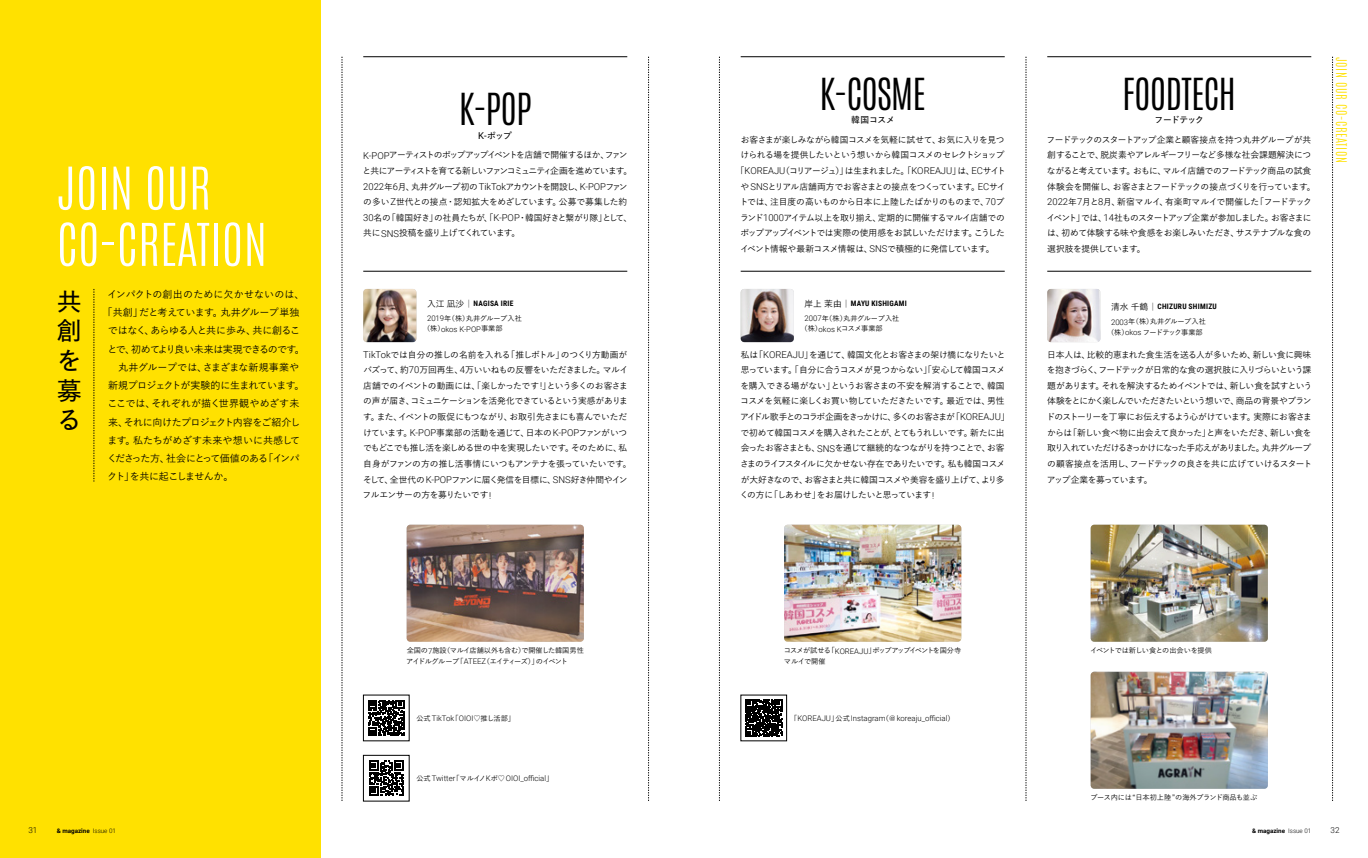
<style>
.page{position:relative;width:1368px;height:858px;background:#fff}
.page>*{position:absolute;margin:0;border:0;box-sizing:border-box;transform-origin:0 0}
.t1{font:100 50px/56.2px "Antonio";color:#fff}
.t2{font:200 37.5px "Antonio";letter-spacing:-.025em;color:#000}
.t3{font:600 25px/29.6px "Yu Go Pr 6 N";color:#000;text-align:justify}
.t4{font:100 12.5px "Antonio";letter-spacing:.05em;color:#ffe100}
.t5{font:500 10px "Yu Go Pr 6 N";letter-spacing:-.045em;color:#000}
.t6{font:500 10px "Yu Go Pr 6 N";letter-spacing:-.065em;color:#000}
.t7{font:500 10px "Yu Go Pr 6 N";letter-spacing:.01em;color:#000}
.t8{font:500 10px "Yu Go Pr 6 N";letter-spacing:-.07em;color:#000}
.t9{font:500 10px "Yu Go Pr 6 N";letter-spacing:-.11em;color:#000}
.t10{font:500 10px "Yu Go Pr 6 N";color:#000}
.t11{font:500 10px "Yu Go Pr 6 N";letter-spacing:.005em;color:#000}
.t12{font:500 8.75px/15.6px "Yu Go Pr 6 N";letter-spacing:-.06em;color:#000}
.t13{font:500 8.75px "Yu Go Pr 6 N";letter-spacing:-.04em;color:#000}
.t14{font:500 8.75px/19.1px "Yu Go Pr 6 N";letter-spacing:-.135em;color:#000;text-align:center}
.t15{font:500 8.75px "Yu Go Pr 6 N";letter-spacing:-.12em;color:#000}
.t16{font:500 8.75px "Yu Go Pr 6 N";letter-spacing:-.085em;color:#000}
.t17{font:600 8.75px "Yu Go Pr 6 N";letter-spacing:-.025em;color:#000}
.t18{font:300 8.12px "Roboto";color:#000}
.t19{font:300 7.75px "Roboto";color:#000}
.t20{font:700 7.5px "Roboto Condensed";letter-spacing:.035em;color:#000}
.t21{font:500 7.25px/10.6px "Yu Go Pr 6 N";letter-spacing:-.06em;color:#000}
.t22{font:500 7.25px/10.6px "Yu Go Pr 6 N";letter-spacing:-.035em;color:#000}
.t23{font:500 7.25px/10.6px "Yu Go Pr 6 N";letter-spacing:-.1em;color:#000}
.t24{font:500 7.25px "Yu Go Pr 6 N";letter-spacing:-.005em;color:#000}
.t25{font:700 6.25px "Roboto";color:#000}
.s1{font-family:"Roboto";font-weight:400;font-size:9.5px}
.s2{font-weight:600}
.s3{font-family:"Roboto";font-weight:300;font-size:9.5px}
.s4{font-family:"Yu Go Pr 6 N";font-weight:500;font-size:8.75px}
.s5{font-family:"Roboto";font-weight:300;font-size:7.75px}
.s6{font-family:"Yu Go Pr 6 N";font-weight:500;font-size:7.25px}
.s7{font-weight:300}
</style>
<div class="page">
<div style="left:0;top:0;width:321px;height:857px;background:#ffe100"></div>
<img style="left:363px;top:289px;width:53px;height:53px">
<img style="left:741px;top:289px;width:53px;height:53px">
<img style="left:784px;top:524px;width:177px;height:117px">
<img style="left:407px;top:524px;width:177px;height:117px">
<img style="left:1047px;top:289px;width:53px;height:53px">
<img style="left:1090px;top:524px;width:178px;height:117px">
<img style="left:1090px;top:671px;width:178px;height:117px">
<svg style="left:368px;top:700px;width:36px;height:36px"></svg>
<svg style="left:745px;top:699px;width:37px;height:37px"></svg>
<svg style="left:369px;top:760px;width:35px;height:35px"></svg>
<div style="left:363px;top:755px;width:46px;height:46px;border:1px solid #000"></div>
<hr style="left:363px;top:56px;width:264px;height:1px;background:#000">
<hr style="left:363px;top:271px;width:264px;height:1px;background:#000">
<hr style="left:741px;top:56px;width:264px;height:1px;background:#000">
<hr style="left:741px;top:271px;width:264px;height:1px;background:#000">
<hr style="left:1047px;top:56px;width:264px;height:1px;background:#000">
<hr style="left:1047px;top:271px;width:264px;height:1px;background:#000">
<svg style="left:342px;top:57px;width:1px;height:744px"></svg>
<svg style="left:94px;top:289px;width:1px;height:192px"></svg>
<svg style="left:648px;top:57px;width:1px;height:744px"></svg>
<svg style="left:719px;top:57px;width:1px;height:744px"></svg>
<svg style="left:1332px;top:57px;width:1px;height:744px"></svg>
<svg style="left:1026px;top:57px;width:1px;height:744px"></svg>
<h1 class="t1" style="left:57px;top:161px;width:212px">JOIN OUR<br>CO-CREATION</h1>
<p class="t7" style="left:107px;top:285px;width:199px">インパクトの創出のために欠かせないのは、</p>
<p class="t5" style="left:103px;top:303px;width:198px">「共創」だと考えています。丸井グループ単独</p>
<p class="t5" style="left:108px;top:321px;width:194px">ではなく、あらゆる人と共に歩み、共に創るこ</p>
<p class="t8" style="left:107px;top:339px;width:199px">とで、初めてより良い未来は実現できるのです。</p>
<p class="t10" style="left:108px;top:358px;width:193px">　丸井グループでは、さまざまな新規事業や</p>
<p class="t6" style="left:108px;top:376px;width:198px">新規プロジェクトが実験的に生まれています。</p>
<p class="t11" style="left:107px;top:394px;width:193px">ここでは、それぞれが描く世界観やめざす未</p>
<p class="t6" style="left:108px;top:412px;width:194px">来、それに向けたプロジェクト内容をご紹介し</p>
<p class="t7" style="left:107px;top:431px;width:194px">ます。私たちがめざす未来や想いに共感して</p>
<p class="t9" style="left:107px;top:449px;width:194px">くださった方、社会にとって価値のある「インパ</p>
<p class="t5" style="left:107px;top:467px;width:128px">クト」を共に起こしませんか。</p>
<h3 class="t3" style="left:57px;top:284px;width:26px">共創を募る</h3>
<h2 class="t2" style="left:459px;top:83px;width:74px">K-POP</h2>
<p class="t14" style="left:363px;top:125px;width:266px"><span class="s1">K-</span><span class="s2">ポップ<br></span><span class="s3">K-POP</span>アーティストのポップアップイベントを店舗で開催するほか、ファン</p>
<p class="t12" style="left:363px;top:162px;width:271px">と共にアーティストを育てる新しいファンコミュニティ企画を進めています。<span class="s3">2022</span>年<span class="s3">6</span>月、丸井グループ初の<span class="s3">TikTok</span>アカウントを開設し、<span class="s3">K-POP</span>ファンの多い<span class="s3">Z</span>世代との接点・認知拡大をめざしています。公募で募集した約<span class="s3">30</span>名の「韓国好き」の社員たちが、「<span class="s3">K-POP</span>・韓国好きと繋がり隊」として、共に<span class="s3">SNS</span>投稿を盛り上げてくれています。</p>
<p class="t20" style="left:427px;top:298px;width:88px"><span class="s4">入江凪沙｜</span>NAGISA IRIE</p>
<p class="t24" style="left:427px;top:311px;width:96px"><span class="s5">2019</span>年（株）丸井グループ入社</p>
<p class="t19" style="left:423px;top:323px;width:81px"><span class="s6">（株）</span>okos K-POP<span class="s6">事業部</span></p>
<p class="t12" style="left:363px;top:345px;width:270px"><span class="s3">TikTok</span>では自分の推しの名前を入れる「推しボトル」のつくり方動画がバズって、約<span class="s3">70</span>万回再生、<span class="s3">4</span>万いいねもの反響をいただきました。マルイ店舗でのイベントの動画には、「楽しかったです <span class="s3">!</span>」という多くのお客さまの声が届き、コミュニケーションを活発化できているという実感があります。また、イベントの販促にもつながり、お取引先さまにも喜んでいただけています。<span class="s3">K-POP</span>事業部の活動を通じて、日本の<span class="s3">K-POP</span>ファンがいつでもどこでも推し活を楽しめる世の中を実現したいです。そのために、私自身がファンの方の推し活事情にいつもアンテナを張っていたいです。そして、全世代の<span class="s3">K-POP</span>ファンに届く発信を目標に、<span class="s3">SNS</span>好き仲間やインフルエンサーの方を募りたいです<span class="s3">!</span></p>
<h2 class="t2" style="left:819px;top:67px;width:108px">K-COSME</h2>
<p class="t17" style="left:851px;top:112px;width:45px">韓国コスメ</p>
<p class="t12" style="left:741px;top:130px;width:265px">お客さまが楽しみながら韓国コスメを気軽に試せて、お気に入りを見つ</p>
<p class="t12" style="left:740px;top:146px;width:265px">けられる場を提供したいという想いから韓国コスメのセレクトショップ</p>
<p class="t15" style="left:736px;top:163px;width:271px">「<span class="s3">KOREAJU</span>（コリアージュ）」は生まれました。「<span class="s3">KOREAJU</span>」は、<span class="s3">EC</span>サイト</p>
<p class="t12" style="left:741px;top:177px;width:266px">や <span class="s3">SNS</span>とリアル店舗両方でお客さまとの接点をつくっています。<span class="s3">EC</span>サイ</p>
<p class="t13" style="left:740px;top:194px;width:266px">トでは、注目度の高いものから日本に上陸したばかりのものまで、<span class="s3">70</span>ブ</p>
<p class="t13" style="left:740px;top:209px;width:266px">ランド<span class="s3">1000</span>アイテム以上を取り揃え、定期的に開催するマルイ店舗での</p>
<p class="t16" style="left:740px;top:225px;width:266px">ポップアップイベントでは実際の使用感をお試しいただけます。こうした</p>
<p class="t12" style="left:740px;top:240px;width:256px">イベント情報や最新コスメ情報は、<span class="s3">SNS</span>で積極的に発信しています。</p>
<p class="t20" style="left:804px;top:298px;width:104px"><span class="s4">岸上茉由｜</span>MAYU KISHIGAMI</p>
<p class="t22" style="left:800px;top:312px;width:100px;text-indent:4px"><span class="s5">2007</span>年（株）丸井グループ入社（株）<span class="s5">okos K</span>コスメ事業部</p>
<p class="t12" style="left:740px;top:345px;width:271px">私は「<span class="s3">KOREAJU</span>」を通じて、韓国文化とお客さまの架け橋になりたいと思っています。「自分に合うコスメが見つからない」「安心して韓国コスメを購入できる場がない」というお客さまの不安を解消することで、韓国コスメを気軽に楽しくお買い物していただきたいです。最近では、男性アイドル歌手とのコラボ企画をきっかけに、多くのお客さまが「<span class="s3">KOREAJU</span>」で初めて韓国コスメを購入されたことが、とてもうれしいです。新たに出会ったお客さまとも、<span class="s3">SNS</span>を通じて継続的なつながりを持つことで、お客さまのライフスタイルに欠かせない存在でありたいです。私も韓国コスメが大好きなので、お客さまと共に韓国コスメや美容を盛り上げて、より多くの方に「しあわせ」をお届けしたいと思っています <span class="s3">!</span></p>
<h2 class="t2" style="left:1122px;top:67px;width:115px">FOODTECH</h2>
<p class="t17" style="left:1154px;top:112px;width:51px">フードテック</p>
<p class="t12" style="left:1046px;top:130px;width:271px">フードテックのスタートアップ企業と顧客接点を持つ丸井グループが共創することで、脱炭素やアレルギーフリーなど多様な社会課題解決につながると考えています。おもに、マルイ店舗でのフードテック商品の試食体験会を開催し、お客さまとフードテックの接点づくりを行っています。<span class="s3">2022</span>年<span class="s3">7</span>月と<span class="s3">8</span>月、新宿マルイ、有楽町マルイで開催した「フードテックイベント」では、<span class="s3">14</span>社ものスタートアップ企業が参加しました。お客さまには、初めて体験する味や食感をお楽しみいただき、サステナブルな食の選択肢を提供しています。</p>
<p class="t20" style="left:1111px;top:301px;width:107px"><span class="s4">清水千鶴｜</span>CHIZURU SHIMIZU</p>
<p class="t21" style="left:1107px;top:315px;width:100px;text-align:center"><span class="s5">2003</span>年（株）丸井グループ入社（株）<span class="s5">okos</span> フードテック事業部</p>
<p class="t12" style="left:1046px;top:345px;width:267px">日本人は、比較的恵まれた食生活を送る人が多いため、新しい食に興味を抱きづらく、フードテックが日常的な食の選択肢に入りづらいという課題があります。それを解決するためイベントでは、新しい食を試すという体験をとにかく楽しんでいただきたいという想いで、商品の背景やブランドのストーリーを丁寧にお伝えするよう心がけています。実際にお客さまからは「新しい食べ物に出会えて良かった」と声をいただき、新しい食を取り入れていただけるきっかけになった手応えがありました。丸井グループの顧客接点を活用し、フードテックの良さを共に広げていけるスタートアップ企業を募っています。</p>
<h3 class="t4" style="left:1350px;top:57px;width:107px;rotate:90deg">JOIN OUR CO-CREATION</h3>
<p class="t21" style="left:406px;top:644px;width:179px">全国の<span class="s5">7</span>施設（マルイ店舗以外も含む）で開催した韓国男性アイドルグループ「<span class="s5">ATEEZ</span>（エイティーズ）」のイベント</p>
<p class="t23" style="left:784px;top:644px;width:179px">コスメが試せる「<span class="s5">KOREAJU</span>」ポップアップイベントを国分寺マルイで開催</p>
<p class="t19" style="left:416px;top:712px;width:100px"><span class="s6">公式</span>TikTok<span class="s6">「</span>OIOI<span class="s6">♡推し活部」</span></p>
<p class="t19" style="left:790px;top:712px;width:166px"><span class="s6">「</span>KOREAJU<span class="s6">」公式</span>Instagram<span class="s6">（＠</span>koreaju_official<span class="s6">）</span></p>
<p class="t19" style="left:416px;top:773px;width:138px"><span class="s6">公式</span>Twitter<span class="s6">「マルイノ</span>K<span class="s6">ポ♡</span>OIOI_official<span class="s6">」</span></p>
<p class="t21" style="left:1090px;top:644px;width:123px">イベントでは新しい食との出会いを提供</p>
<p class="t22" style="left:1090px;top:791px;width:168px">ブース内には“日本初上陸 ”の海外ブランド商品も並ぶ</p>
<p class="t18" style="left:28px;top:824px;width:11px">31</p>
<p class="t25" style="left:57px;top:826px;width:61px">&amp; magazine <span class="s7">Issue 01</span></p>
<p class="t25" style="left:1252px;top:826px;width:61px">&amp; magazine <span class="s7">Issue 01</span></p>
<p class="t18" style="left:1330px;top:824px;width:11px">32</p>
</div>
